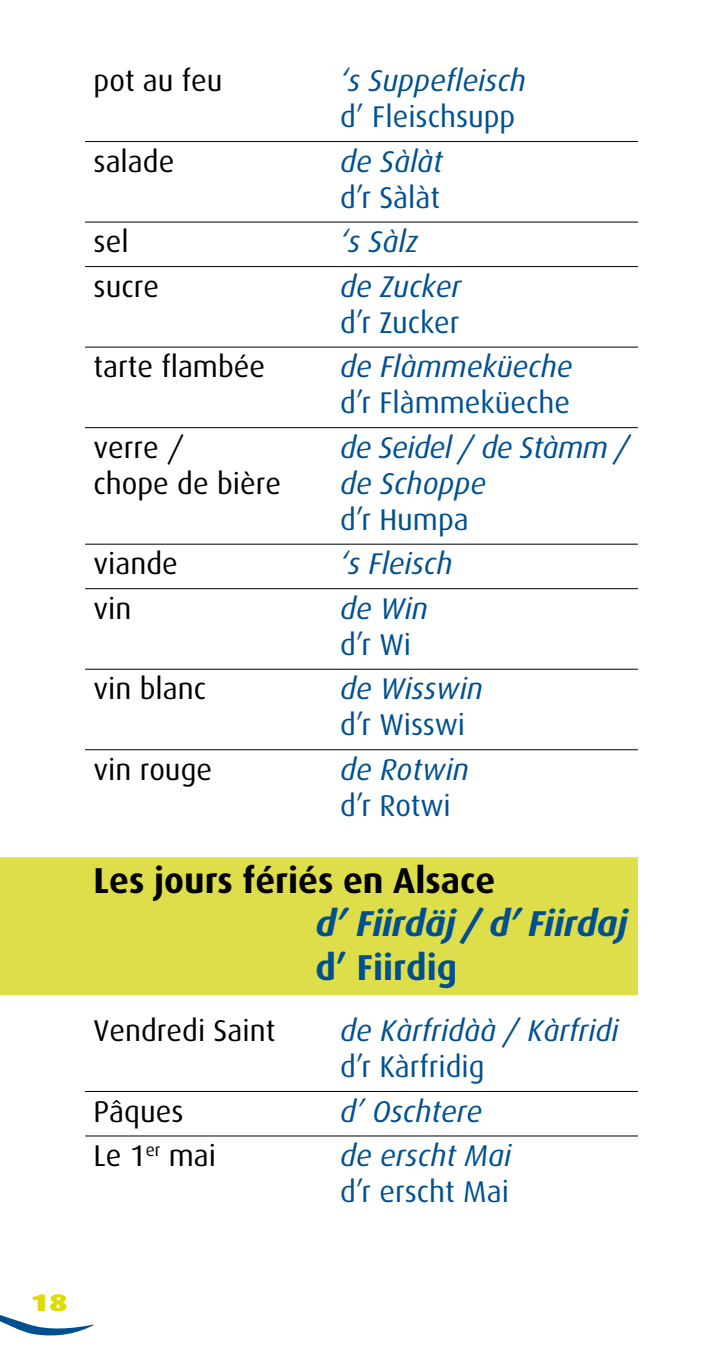
<style>
.page{position:relative;width:723px;height:1361px;background:#fff}
.page>*{position:absolute;margin:0;border:0;box-sizing:border-box;transform-origin:0 0}
.t1{font:700 36px "Dax";color:#000}
.t2{font:italic 700 36px "Dax";letter-spacing:-.01em;color:#005091}
.t3{font:700 36px "Dax";color:#005091}
.t4{font:italic 30px "Dax";color:#005091}
.t5{font:30px "Dax";color:#000}
.t6{font:30px "Dax";color:#005091}
.t7{font:900 24px "Dax";color:#dfdb00;scale:1.3 1}
</style>
<div class="page">
<svg style="left:0;top:1315px;width:94px;height:21px"></svg>
<hr style="left:85px;top:141px;width:553px;height:1px;background:#000">
<hr style="left:85px;top:222px;width:553px;height:1px;background:#000">
<hr style="left:85px;top:266px;width:553px;height:1px;background:#000">
<hr style="left:85px;top:347px;width:553px;height:1px;background:#000">
<hr style="left:85px;top:427px;width:553px;height:1px;background:#000">
<hr style="left:85px;top:544px;width:553px;height:1px;background:#000">
<hr style="left:85px;top:588px;width:553px;height:1px;background:#000">
<hr style="left:85px;top:669px;width:553px;height:1px;background:#000">
<hr style="left:85px;top:749px;width:553px;height:1px;background:#000">
<div style="left:0;top:857px;width:638px;height:138px;background:#dede4b"></div>
<hr style="left:85px;top:1091px;width:553px;height:1px;background:#000">
<hr style="left:85px;top:1135px;width:553px;height:1px;background:#000">
<p class="t5" style="left:94px;top:64px;width:130px">pot au feu</p>
<p class="t4" style="left:340px;top:64px;width:187px">‘s Suppefleisch</p>
<p class="t6" style="left:340px;top:100px;width:177px">d’ Fleischsupp</p>
<p class="t5" style="left:94px;top:145px;width:82px">salade</p>
<p class="t4" style="left:340px;top:145px;width:104px">de Sàlàt</p>
<p class="t6" style="left:340px;top:181px;width:101px">d’r Sàlàt</p>
<p class="t5" style="left:94px;top:225px;width:37px">sel</p>
<p class="t4" style="left:340px;top:225px;width:80px">‘s Sàlz</p>
<p class="t5" style="left:94px;top:270px;width:67px">sucre</p>
<p class="t4" style="left:340px;top:270px;width:123px">de Zucker</p>
<p class="t6" style="left:340px;top:306px;width:121px">d’r Zucker</p>
<p class="t5" style="left:94px;top:350px;width:173px">tarte flambée</p>
<p class="t4" style="left:340px;top:350px;width:234px">de Flàmmeküeche</p>
<p class="t6" style="left:340px;top:386px;width:231px">d’r Flàmmeküeche</p>
<p class="t5" style="left:94px;top:431px;width:92px">verre /</p>
<p class="t4" style="left:340px;top:431px;width:291px">de Seidel / de Stàmm /</p>
<p class="t5" style="left:94px;top:467px;width:189px">chope de bière</p>
<p class="t4" style="left:340px;top:467px;width:147px">de Schoppe</p>
<p class="t6" style="left:340px;top:503px;width:130px">d’r Humpa</p>
<p class="t5" style="left:94px;top:547px;width:86px">viande</p>
<p class="t4" style="left:340px;top:547px;width:114px">‘s Fleisch</p>
<p class="t5" style="left:94px;top:592px;width:39px">vin</p>
<p class="t4" style="left:340px;top:592px;width:89px">de Win</p>
<p class="t6" style="left:340px;top:628px;width:72px">d’r Wi</p>
<p class="t5" style="left:94px;top:672px;width:114px">vin blanc</p>
<p class="t4" style="left:340px;top:672px;width:144px">de Wisswin</p>
<p class="t6" style="left:340px;top:708px;width:126px">d’r Wisswi</p>
<p class="t5" style="left:94px;top:753px;width:120px">vin rouge</p>
<p class="t4" style="left:340px;top:753px;width:130px">de Rotwin</p>
<p class="t6" style="left:340px;top:789px;width:112px">d’r Rotwi</p>
<p class="t1" style="left:94px;top:860px;width:403px">Les jours fériés en Alsace</p>
<p class="t2" style="left:315px;top:903px;width:314px">d’ Fiirdäj / d’ Fiirdaj</p>
<p class="t3" style="left:315px;top:947px;width:143px">d’ Fiirdig</p>
<p class="t5" style="left:94px;top:1014px;width:183px">Vendredi Saint</p>
<p class="t4" style="left:340px;top:1014px;width:280px">de Kàrfridàà / Kàrfridi</p>
<p class="t6" style="left:340px;top:1050px;width:146px">d’r Kàrfridig</p>
<p class="t5" style="left:94px;top:1094px;width:91px">Pâques</p>
<p class="t4" style="left:340px;top:1094px;width:144px">d’ Oschtere</p>
<p class="t5" style="left:94px;top:1139px;width:124px">Le 1<sup>er</sup> mai</p>
<p class="t4" style="left:340px;top:1139px;width:172px">de erscht Mai</p>
<p class="t6" style="left:340px;top:1175px;width:170px">d’r erscht Mai</p>
<p class="t7" style="left:31px;top:1289px;width:30px">18</p>
</div>
